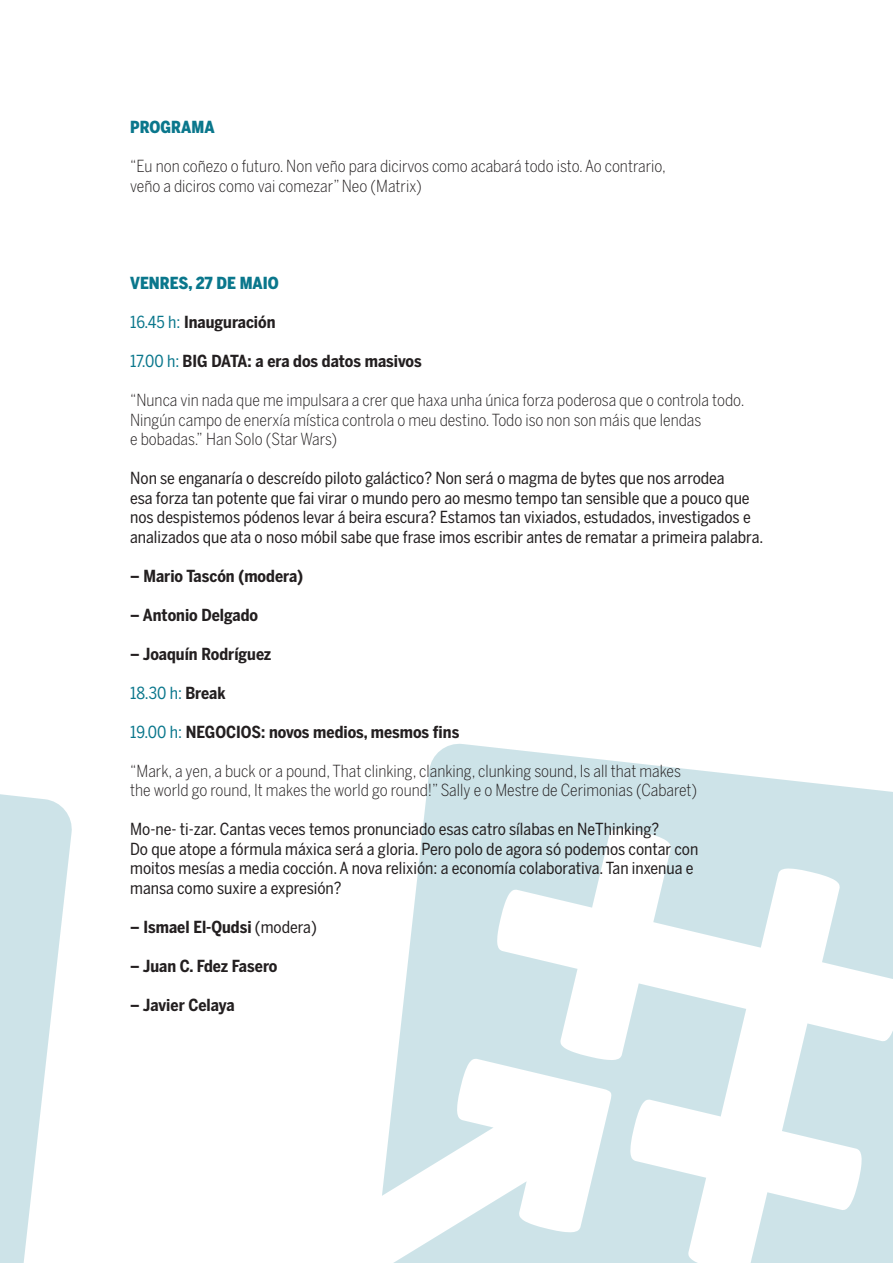
<style>
.page{position:relative;width:893px;height:1263px;background:#fff}
.page>*{position:absolute;margin:0;border:0;box-sizing:border-box;transform-origin:0 0}
.t1{font:16.5px/19.5px "Benton Sans Cond";color:#231f20}
.t2{font:300 16.5px/19.5px "Benton Sans Cond";color:#231f20}
.t3{font:700 16.5px "Benton Sans Cond";color:#231f20}
.t4{font:900 16.5px "Benton Sans Cond";color:#0a778c}
.t5{font:16.5px "Benton Sans Cond";color:#0a778c}
.s1{font-weight:400;color:#0a778c}
.s2{font-weight:700;color:#231f20}
.s3{font-weight:400}
</style>
<div class="page">
<svg style="left:0;top:794px;width:72px;height:469px"></svg>
<svg style="left:382px;top:744px;width:511px;height:519px;fill:#cde3e8"></svg>
<p class="t4" style="left:130px;top:118px;width:86px">PROGRAMA</p>
<p class="t2" style="left:130px;top:156px;width:537px">“Eu non coñezo o futuro. Non veño para dicirvos como acabará todo isto. Ao contrario, veño a diciros como vai comezar” Neo (Matrix)</p>
<p class="t4" style="left:130px;top:274px;width:150px">VENRES, 27 DE MAIO</p>
<p class="t3" style="left:130px;top:313px;width:147px"><span class="s1">16.45 h:</span> Inauguración</p>
<p class="t3" style="left:130px;top:352px;width:293px"><span class="s1">17.00 h:</span> BIG DATA: a era dos datos masivos</p>
<p class="t2" style="left:130px;top:390px;width:616px">“Nunca vin nada que me impulsara a crer que haxa unha única forza poderosa que o controla todo.<br>Ningún campo de enerxía mística controla o meu destino. Todo iso non son máis que lendas<br>e bobadas.” Han Solo (Star Wars)</p>
<p class="t1" style="left:130px;top:468px;width:635px">Non se enganaría o descreído piloto galáctico? Non será o magma de bytes que nos arrodea<br>esa forza tan potente que fai virar o mundo pero ao mesmo tempo tan sensible que a pouco que nos despistemos pódenos levar á beira escura? Estamos tan vixiados, estudados, investigados e analizados que ata o noso móbil sabe que frase imos escribir antes de rematar a primeira palabra.</p>
<p class="t3" style="left:130px;top:566px;width:174px">– Mario Tascón (modera)</p>
<p class="t3" style="left:130px;top:605px;width:129px">– Antonio Delgado</p>
<p class="t3" style="left:130px;top:644px;width:143px">– Joaquín Rodríguez</p>
<p class="t5" style="left:130px;top:683px;width:97px">18.30 h: <span class="s2">Break</span></p>
<p class="t3" style="left:130px;top:722px;width:331px"><span class="s1">19.00 h:</span> NEGOCIOS: novos medios, mesmos fins</p>
<p class="t2" style="left:130px;top:761px;width:569px">“Mark, a yen, a buck or a pound, That clinking, clanking, clunking sound, Is all that makes the world go round, It makes the world go round!” Sally e o Mestre de Cerimonias (Cabaret)</p>
<p class="t1" style="left:130px;top:820px;width:570px">Mo-ne- ti-zar. Cantas veces temos pronunciado esas catro sílabas en NeThinking?<br>Do que atope a fórmula máxica será a gloria. Pero polo de agora só podemos contar con moitos mesías a media cocción. A nova relixión: a economía colaborativa. Tan inxenua e mansa como suxire a expresión?</p>
<p class="t3" style="left:130px;top:917px;width:188px">– Ismael El-Qudsi <span class="s3">(modera)</span></p>
<p class="t3" style="left:130px;top:956px;width:149px">– Juan C. Fdez Fasero</p>
<p class="t3" style="left:130px;top:995px;width:106px">– Javier Celaya</p>
</div>
